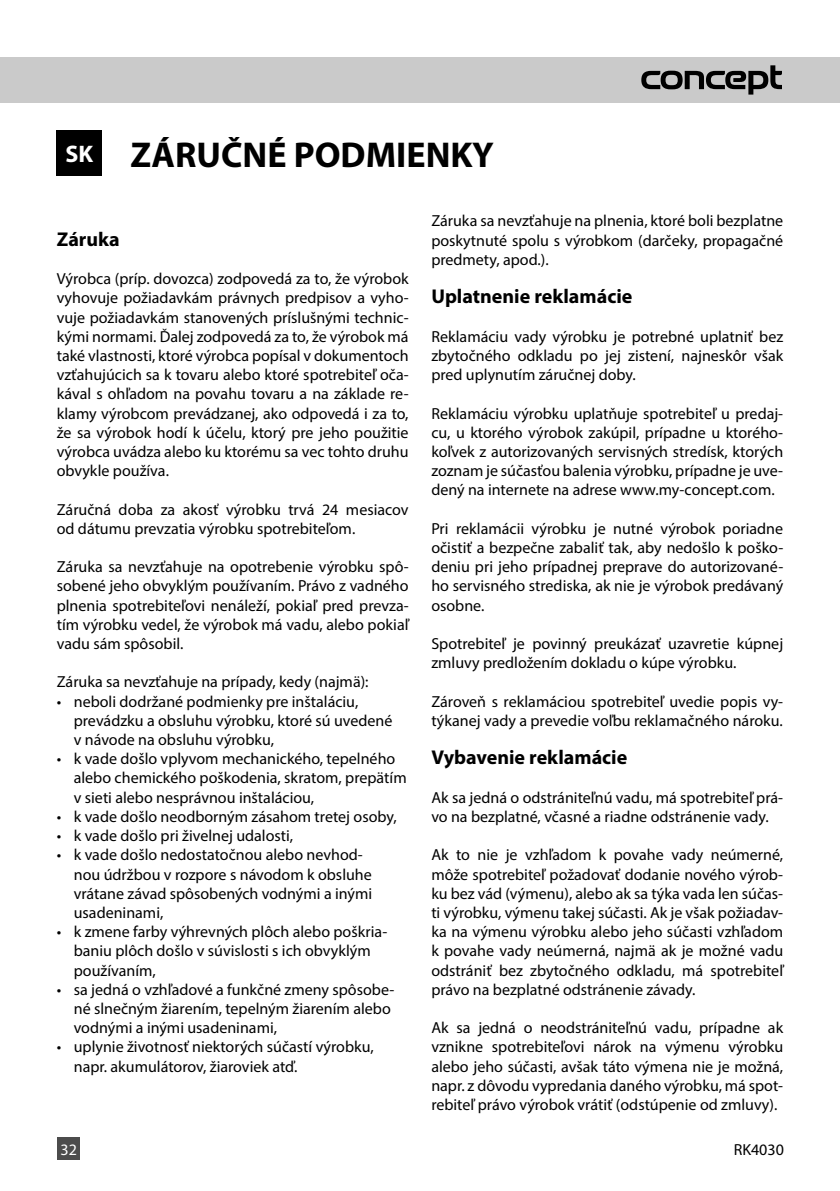
<style>
.page{position:relative;width:840px;height:1191px;background:#fff}
.page>*{position:absolute;margin:0;border:0;box-sizing:border-box;transform-origin:0 0}
.t1{font:700 36px "Myriad Pro";color:#000}
.t2{font:700 20px "Myriad Pro";color:#000}
.t3{font:16px/19.2px "Myriad Pro";color:#000}
.t4{font:16px "Myriad Pro";color:#fff}
.s1{font-size:24px;color:#fff}
</style>
<div class="page">
<div style="left:57px;top:130px;width:45px;height:46px;background:#000"></div>
<div style="left:0;top:57px;width:839px;height:46px;background:#cacaca"></div>
<svg style="left:641px;top:65px;width:140px;height:30px"></svg>
<div style="left:57px;top:1137px;width:23px;height:23px;background:#4c4c4c"></div>
<h1 class="t1" style="left:66px;top:132px;width:429px"><span class="s1">SK</span> ZÁRUČNÉ PODMIENKY</h1>
<p class="t2" style="left:57px;top:226px;width:64px">Záruka</p>
<p class="t3" style="left:57px;top:269px;width:353px;text-align:justify">Výrobca (príp. dovozca) zodpovedá za to, že výrobok vyhovuje požiadavkám právnych predpisov a vyho&shy;vuje požiadavkám stanovených príslušnými technic&shy;kými normami. Ďalej zodpovedá za to, že výrobok má také vlastnosti, ktoré výrobca popísal v dokumentoch vzťahujúcich sa k tovaru alebo ktoré spotrebiteľ oča&shy;kával s ohľadom na povahu tovaru a na základe re&shy;klamy výrobcom prevádzanej, ako odpovedá i za to, že sa výrobok hodí k účelu, ktorý pre jeho použitie výrobca uvádza alebo ku ktorému sa vec tohto druhu obvykle používa.</p>
<p class="t3" style="left:57px;top:499px;width:353px">Záručná doba za akosť výrobku trvá 24 mesiacov od dátumu prevzatia výrobku spotrebiteľom.</p>
<p class="t3" style="left:57px;top:557px;width:353px;text-align:justify">Záruka sa nevzťahuje na opotrebenie výrobku spô&shy;sobené jeho obvyklým používaním. Právo z vadného plnenia spotrebiteľovi nenáleží, pokiaľ pred prevza&shy;tím výrobku vedel, že výrobok má vadu, alebo pokiaľ vadu sám spôsobil.</p>
<p class="t3" style="left:57px;top:672px;width:313px">Záruka sa nevzťahuje na prípady, kedy (najmä):</p>
<p class="t3" style="left:74px;top:691px;width:320px;text-indent:-17px">• neboli dodržané podmienky pre inštaláciu, prevádzku a obsluhu výrobku, ktoré sú uvedené v návode na obsluhu výrobku,</p>
<p class="t3" style="left:74px;top:749px;width:334px;text-indent:-17px">• k vade došlo vplyvom mechanického, tepelného alebo chemického poškodenia, skratom, prepätím v sieti alebo nesprávnou inštaláciou,</p>
<p class="t3" style="left:57px;top:806px;width:341px">• k vade došlo neodborným zásahom tretej osoby,</p>
<p class="t3" style="left:57px;top:826px;width:238px">• k vade došlo pri živelnej udalosti,</p>
<p class="t3" style="left:74px;top:845px;width:300px;text-indent:-17px">• k vade došlo nedostatočnou alebo nevhod&shy;nou údržbou v rozpore s návodom k obsluhe vrátane závad spôsobených vodnými a inými usadeninami,</p>
<p class="t3" style="left:74px;top:922px;width:315px;text-indent:-17px">• k zmene farby výhrevných plôch alebo poškria&shy;baniu plôch došlo v súvislosti s ich obvyklým používaním,</p>
<p class="t3" style="left:74px;top:979px;width:322px;text-indent:-17px">• sa jedná o vzhľadové a funkčné zmeny spôsobe&shy;né slnečným žiarením, tepelným žiarením alebo vodnými a inými usadeninami,</p>
<p class="t3" style="left:74px;top:1037px;width:301px;text-indent:-17px">• uplynie životnosť niektorých súčastí výrobku, napr. akumulátorov, žiaroviek atď.</p>
<p class="t3" style="left:431px;top:211px;width:353px;text-align:justify">Záruka sa nevzťahuje na plnenia, ktoré boli bezplatne poskytnuté spolu s výrobkom (darčeky, propagačné predmety, apod.).</p>
<p class="t2" style="left:431px;top:283px;width:202px">Uplatnenie reklamácie</p>
<p class="t3" style="left:431px;top:326px;width:353px;text-align:justify">Reklamáciu vady výrobku je potrebné uplatniť bez zbytočného odkladu po jej zistení, najneskôr však pred uplynutím záručnej doby.</p>
<p class="t3" style="left:431px;top:403px;width:353px;text-align:justify">Reklamáciu výrobku uplatňuje spotrebiteľ u predaj&shy;cu, u ktorého výrobok zakúpil, prípadne u ktorého&shy;koľvek z autorizovaných servisných stredísk, ktorých zoznam je súčasťou balenia výrobku, prípadne je uve&shy;dený na internete na adrese www.my-concept.com.</p>
<p class="t3" style="left:431px;top:518px;width:353px;text-align:justify">Pri reklamácii výrobku je nutné výrobok poriadne očistiť a bezpečne zabaliť tak, aby nedošlo k poško&shy;deniu pri jeho prípadnej preprave do autorizované&shy;ho servisného strediska, ak nie je výrobok predávaný osobne.</p>
<p class="t3" style="left:431px;top:634px;width:353px">Spotrebiteľ je povinný preukázať uzavretie kúpnej zmluvy predložením dokladu o kúpe výrobku.</p>
<p class="t3" style="left:431px;top:691px;width:353px">Zároveň s reklamáciou spotrebiteľ uvedie popis vy&shy;týkanej vady a prevedie voľbu reklamačného nároku.</p>
<p class="t2" style="left:431px;top:744px;width:197px">Vybavenie reklamácie</p>
<p class="t3" style="left:431px;top:787px;width:353px">Ak sa jedná o odstrániteľnú vadu, má spotrebiteľ prá&shy;vo na bezplatné, včasné a riadne odstránenie vady.</p>
<p class="t3" style="left:431px;top:845px;width:353px;text-align:justify">Ak to nie je vzhľadom k povahe vady neúmerné, môže spotrebiteľ požadovať dodanie nového výrob&shy;ku bez vád (výmenu), alebo ak sa týka vada len súčas&shy;ti výrobku, výmenu takej súčasti. Ak je však požiadav&shy;ka na výmenu výrobku alebo jeho súčasti vzhľadom k povahe vady neúmerná, najmä ak je možné vadu odstrániť bez zbytočného odkladu, má spotrebiteľ právo na bezplatné odstránenie závady.</p>
<p class="t3" style="left:431px;top:1018px;width:353px;text-align:justify">Ak sa jedná o neodstrániteľnú vadu, prípadne ak vznikne spotrebiteľovi nárok na výmenu výrobku alebo jeho súčasti, avšak táto výmena nie je možná, napr. z dôvodu vypredania daného výrobku, má spot&shy;rebiteľ právo výrobok vrátiť (odstúpenie od zmluvy).</p>
<p class="t4" style="left:61px;top:1139px;width:18px">32</p>
<p class="t3" style="left:733px;top:1139px;width:52px">RK4030</p>
</div>
